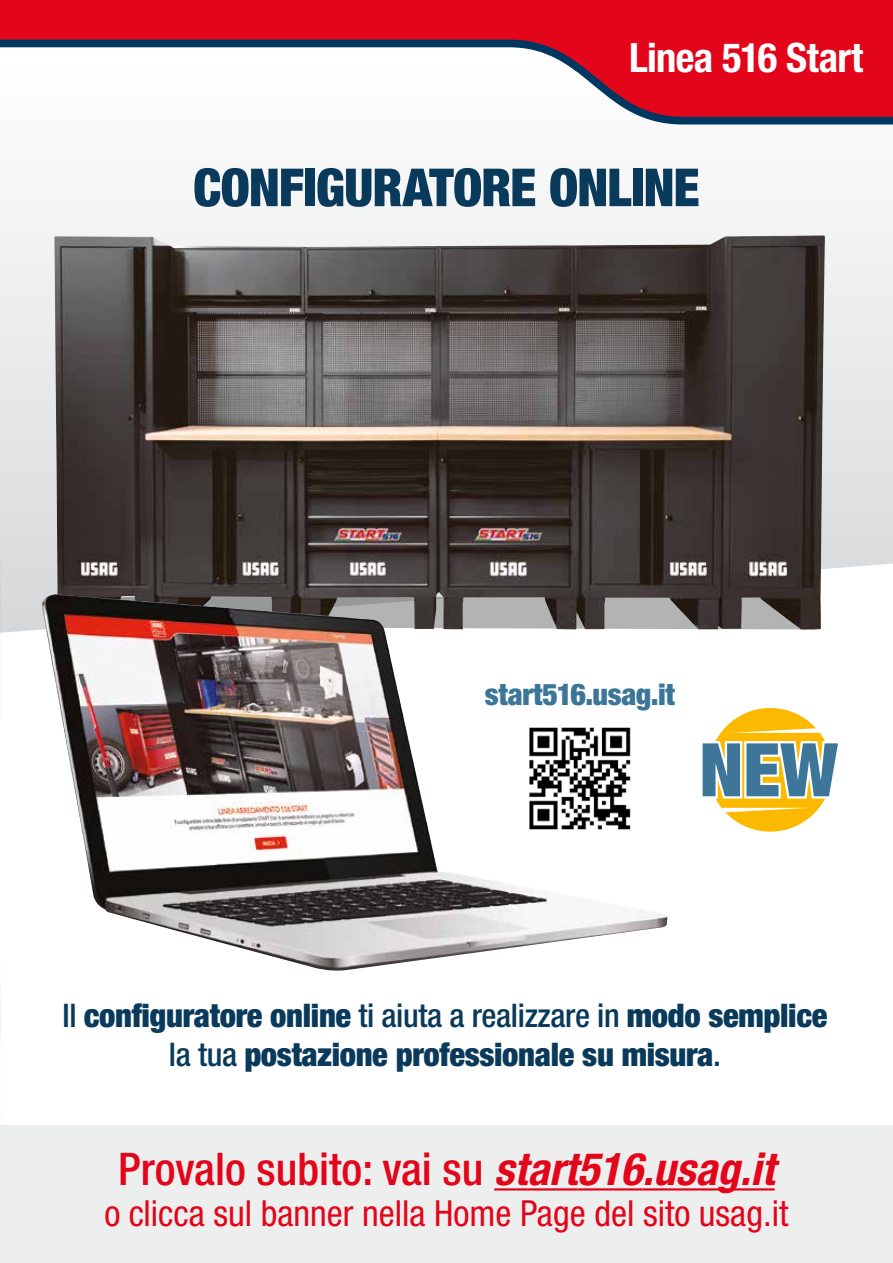
<style>
.page{position:relative;width:893px;height:1263px;background:#fff}
.page>*{position:absolute;margin:0;border:0;box-sizing:border-box;transform-origin:0 0}
.t1{font:900 condensed 52.5px "Helvetica Neue LT Std";letter-spacing:-.02em;color:#093a5b}
.t2{font:500 condensed 45px "Helvetica Neue LT Std";color:#e3061b}
.t3{font:700 condensed 40.5px "Helvetica Neue LT Std";letter-spacing:-.015em;color:#fff}
.t4{font:condensed 36px "Helvetica Neue LT Std";color:#e3061b}
.t5{font:900 condensed 32.55px/39px "Helvetica Neue LT Std";letter-spacing:-.01em;color:#093a5b;text-align:center}
.t6{font:900 condensed 30px "Helvetica Neue LT Std";letter-spacing:-.01em;color:#3b7598}
.s1{font-weight:500}
.s2{font-weight:700;font-style:italic}
</style>
<div class="page">
<svg style="left:0;top:124px;width:893px;height:509px;fill:#f5f5f6"></svg>
<img style="left:0;top:213px;width:1px;height:420px">
<img style="left:0;top:982px;width:1px;height:59px">
<svg style="left:702px;top:708px;width:136px;height:124px"></svg>
<img style="left:54px;top:235px;width:771px;height:394px">
<img style="left:42px;top:594px;width:626px;height:377px">
<div style="left:0;top:1125px;width:893px;height:138px;background:#edeeee"></div>
<hr style="left:494px;top:1188px;width:83px;height:2px;background:#e3061b">
<hr style="left:577px;top:1188px;width:65px;height:2px;background:#e3061b">
<hr style="left:642px;top:1188px;width:133px;height:2px;background:#e3061b">
<img style="left:524px;top:723px;width:111px;height:111px">
<div style="left:0;top:0;width:893px;height:40px;background:#e3061b"></div>
<svg style="left:0;top:40px;width:893px;height:84px"></svg>
<p class="t3" style="left:629px;top:33px;width:236px">Linea 516 Start</p>
<h1 class="t1" style="left:193px;top:155px;width:508px">CONFIGURATORE ONLINE</h1>
<p class="t6" style="left:485px;top:675px;width:192px">start516.usag.it</p>
<p class="t5" style="left:63px;top:995px;width:766px"><span class="s1">Il</span> configuratore online <span class="s1">ti aiuta a realizzare in</span> modo semplice <span class="s1">la tua</span> postazione professionale su misura<span class="s1">.</span></p>
<h2 class="t2" style="left:118px;top:1142px;width:658px">Provalo subito: vai su <span class="s2">start516.usag.it</span></h2>
<p class="t4" style="left:104px;top:1192px;width:686px">o clicca sul banner nella Home Page del sito usag.it</p>
</div>
